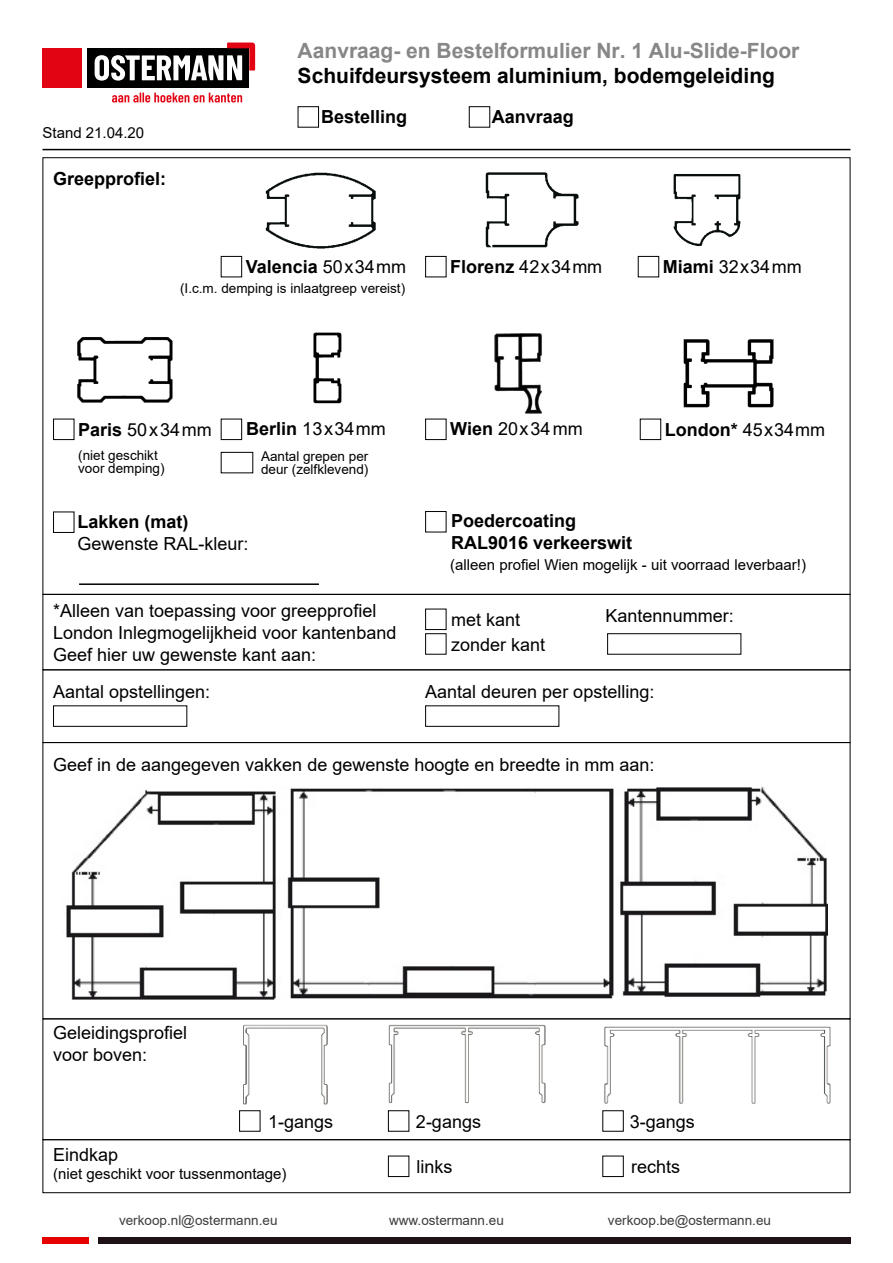
<style>
.page{position:relative;width:893px;height:1263px;background:#fff}
.page>*{position:absolute;margin:0;border:0;box-sizing:border-box;transform-origin:0 0}
.t1{font:700 21px "Arial";color:#888787}
.t2{font:700 21px "Arial";color:#000}
.t3{font:18px/21.6px "Arial";color:#000}
.t4{font:700 18px/21.6px "Arial";color:#000}
.t5{font:18px "Arial";letter-spacing:.03em;color:#000}
.t6{font:18px "Arial";letter-spacing:.04em;color:#000}
.t7{font:15px "Arial";color:#000}
.t8{font:13.5px/13.5px "Arial";color:#000}
.t9{font:13.5px "Arial";color:#3c3c3b}
.s1{font-weight:400}
.s2{font-weight:700}
</style>
<div class="page">
<hr style="left:43px;top:149px;width:807px;height:1px;background:#000">
<svg style="left:112px;top:93px;width:130px;height:9px"></svg>
<div style="left:43px;top:48px;width:39px;height:39px;background:#e30413"></div>
<div style="left:87px;top:48px;width:162px;height:39px;background:#000"></div>
<svg style="left:95px;top:43px;width:160px;height:38px"></svg>
<div style="left:43px;top:1237px;width:46px;height:7px;background:#e60000"></div>
<div style="left:98px;top:1237px;width:752px;height:7px;background:#1f1215"></div>
<img style="left:265px;top:172px;width:111px;height:77px">
<img style="left:485px;top:172px;width:94px;height:76px">
<img style="left:673px;top:174px;width:68px;height:72px">
<img style="left:314px;top:332px;width:28px;height:72px">
<div style="left:221px;top:256px;width:21px;height:21px;border:1px solid #000"></div>
<div style="left:425px;top:256px;width:21px;height:21px;border:1px solid #000"></div>
<div style="left:638px;top:256px;width:21px;height:21px;border:1px solid #000"></div>
<div style="left:221px;top:419px;width:21px;height:21px;border:1px solid #000"></div>
<div style="left:425px;top:419px;width:21px;height:21px;border:1px solid #000"></div>
<div style="left:640px;top:419px;width:21px;height:21px;border:1px solid #000"></div>
<img style="left:77px;top:337px;width:96px;height:66px">
<div style="left:53px;top:419px;width:21px;height:21px;border:1px solid #000"></div>
<img style="left:494px;top:334px;width:48px;height:80px">
<img style="left:683px;top:340px;width:91px;height:68px">
<hr style="left:79px;top:583px;width:240px;height:2px;background:#000">
<div style="left:43px;top:669px;width:807px;height:74px;border:1px solid #000"></div>
<div style="left:425px;top:511px;width:21px;height:21px;border:1px solid #000"></div>
<div style="left:53px;top:512px;width:21px;height:21px;border:1px solid #000"></div>
<div style="left:425px;top:609px;width:21px;height:21px;border:1px solid #000"></div>
<div style="left:425px;top:633px;width:21px;height:22px;border:1px solid #000"></div>
<div style="left:607px;top:633px;width:134px;height:22px;border:1px solid #000"></div>
<div style="left:53px;top:705px;width:134px;height:22px;border:1px solid #000"></div>
<div style="left:425px;top:705px;width:134px;height:22px;border:1px solid #000"></div>
<img style="left:66px;top:787px;width:761px;height:213px">
<div style="left:43px;top:1018px;width:807px;height:122px;border:1px solid #000"></div>
<img style="left:243px;top:1024px;width:85px;height:81px">
<img style="left:388px;top:1024px;width:158px;height:80px">
<img style="left:604px;top:1026px;width:227px;height:78px">
<div style="left:388px;top:1110px;width:21px;height:21px;border:1px solid #000"></div>
<div style="left:43px;top:1139px;width:807px;height:54px;border:1px solid #000"></div>
<div style="left:602px;top:1156px;width:22px;height:21px;border:1px solid #000"></div>
<div style="left:388px;top:1156px;width:21px;height:21px;border:1px solid #000"></div>
<div style="left:221px;top:452px;width:32px;height:21px;border:1px solid #000"></div>
<div style="left:298px;top:106px;width:21px;height:22px;border:1px solid #000"></div>
<div style="left:469px;top:106px;width:21px;height:22px;border:1px solid #000"></div>
<p class="t7" style="left:43px;top:123px;width:103px">Stand 21.04.20</p>
<p class="t4" style="left:53px;top:168px;width:115px">Greepprofiel:</p>
<p class="t1" style="left:298px;top:36px;width:503px">Aanvraag- en Bestelformulier Nr. 1 Alu-Slide-Floor</p>
<p class="t2" style="left:298px;top:61px;width:479px">Schuifdeursysteem aluminium, bodemgeleiding</p>
<p class="t4" style="left:321px;top:107px;width:88px">Bestelling</p>
<p class="t4" style="left:492px;top:107px;width:84px">Aanvraag</p>
<p class="t4" style="left:246px;top:256px;width:162px">Valencia <span class="s1">50x34mm</span></p>
<p class="t4" style="left:450px;top:256px;width:153px">Florenz <span class="s1">42x34mm</span></p>
<p class="t5" style="left:663px;top:255px;width:141px"><span class="s2">Miami</span> 32x34mm</p>
<p class="t8" style="left:180px;top:281px;width:227px">(I.c.m. demping is inlaatgreep vereist)</p>
<p class="t6" style="left:78px;top:417px;width:135px"><span class="s2">Paris</span> 50x34mm</p>
<p class="t5" style="left:246px;top:416px;width:141px"><span class="s2">Berlin</span> 13x34mm</p>
<p class="t3" style="left:450px;top:418px;width:134px"><span class="s2">Wien</span> 20x34 mm</p>
<p class="t4" style="left:665px;top:419px;width:162px">London* <span class="s1">45x34mm</span></p>
<p class="t8" style="left:261px;top:449px;width:109px">Aantal grepen per deur (zelfklevend)</p>
<p class="t8" style="left:78px;top:448px;width:88px">(niet geschikt voor demping)</p>
<p class="t4" style="left:77px;top:511px;width:113px">Lakken (mat)</p>
<p class="t3" style="left:77px;top:532px;width:173px">Gewenste RAL-kleur:</p>
<p class="t4" style="left:451px;top:510px;width:183px">Poedercoating<br>RAL9016 verkeerswit</p>
<p class="t7" style="left:450px;top:555px;width:357px">(alleen profiel Wien mogelijk - uit voorraad leverbaar!)</p>
<p class="t3" style="left:53px;top:600px;width:345px">*Alleen van toepassing voor greepprofiel<br>London Inlegmogelijkheid voor kantenband<br>Geef hier uw gewenste kant aan:</p>
<p class="t3" style="left:451px;top:607px;width:96px;line-height:25.3px">met kant zonder kant</p>
<p class="t3" style="left:606px;top:604px;width:130px">Kantennummer:</p>
<p class="t3" style="left:53px;top:681px;width:159px">Aantal opstellingen:</p>
<p class="t3" style="left:425px;top:681px;width:231px">Aantal deuren per opstelling:</p>
<p class="t3" style="left:53px;top:754px;width:603px">Geef in de aangegeven vakken de gewenste hoogte en breedte in mm aan:</p>
<p class="t3" style="left:53px;top:1022px;width:136px">Geleidingsprofiel voor boven:</p>
<p class="t3" style="left:268px;top:1110px;width:67px">1-gangs</p>
<p class="t3" style="left:416px;top:1110px;width:67px">2-gangs</p>
<p class="t3" style="left:630px;top:1110px;width:67px">3-gangs</p>
<p class="t3" style="left:53px;top:1143px;width:67px">Eindkap</p>
<p class="t7" style="left:53px;top:1163px;width:235px">(niet geschikt voor tussenmontage)</p>
<p class="t3" style="left:417px;top:1156px;width:37px">links</p>
<p class="t3" style="left:631px;top:1156px;width:51px">rechts</p>
<p class="t9" style="left:119px;top:1211px;width:160px">verkoop.nl@ostermann.eu</p>
<p class="t9" style="left:389px;top:1211px;width:116px">www.ostermann.eu</p>
<p class="t9" style="left:608px;top:1211px;width:165px">verkoop.be@ostermann.eu</p>
</div>
